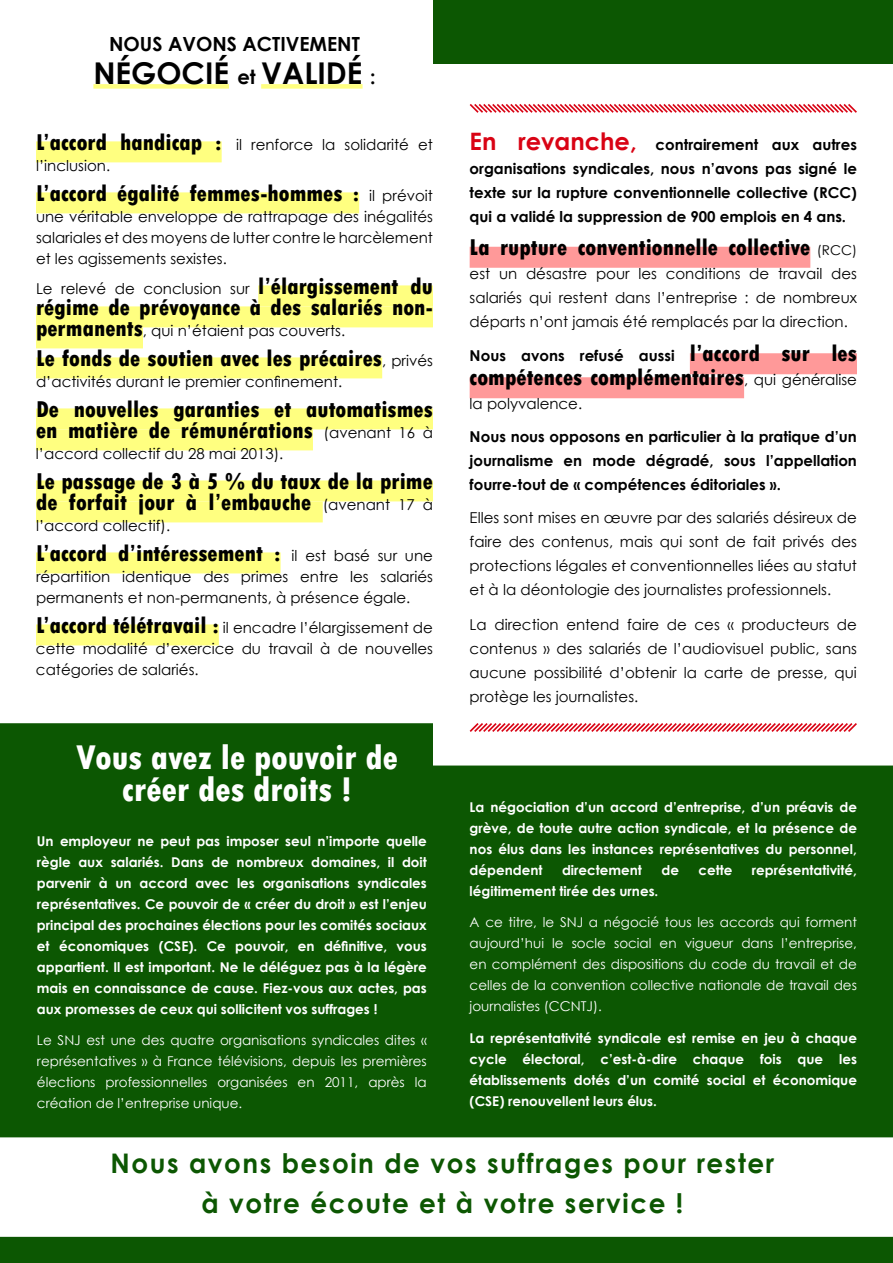
<style>
.page{position:relative;width:893px;height:1263px;background:#fff}
.page>*{position:absolute;margin:0;border:0;box-sizing:border-box;transform-origin:0 0}
.t1{font:800 condensed 36px/31.5px "Tw Cen";color:#fff;text-align:center}
.t2{font:700 30px "Century Gothic";color:#000}
.t3{font:700 27px/40.5px "Century Gothic";letter-spacing:.06em;color:#0c5702;text-align:center}
.t4{font:800 condensed 24px/21px "Tw Cen";color:#000}
.t5{font:700 19.5px "Century Gothic";color:#000}
.t6{font:15px/24px "Century Gothic";color:#000;text-align:justify}
.t7{font:700 15px/24px "Century Gothic";color:#000;text-align:justify}
.t8{font:700 13.5px/21px "Century Gothic";color:#fff;text-align:justify}
.t9{font:13.5px/21px "Century Gothic";color:#fff;text-align:justify}
.s1{font-size:19.5px}
.s2{font-family:"Tw Cen";font-weight:800;font-stretch:condensed;font-size:24px}
.s3{font-family:"Century Gothic";font-weight:400;font-stretch:normal;font-size:15px}
.s4{font-size:24px;color:#d90314}
.s5{font-family:"Century Gothic";font-weight:400;font-stretch:normal;font-size:13.5px}
</style>
<div class="page">
<div style="left:0;top:723px;width:433px;height:42px;background:#0c5702"></div>
<div style="left:0;top:765px;width:893px;height:372px;background:#0c5702"></div>
<div style="left:470px;top:247px;width:340px;height:21px;background:#f99"></div>
<div style="left:690px;top:353px;width:167px;height:21px;background:#f99"></div>
<div style="left:470px;top:377px;width:274px;height:21px;background:#f99"></div>
<div style="left:0;top:1237px;width:893px;height:26px;background:#0c5702"></div>
<div style="left:36px;top:141px;width:186px;height:21px;background:#ffff80"></div>
<div style="left:36px;top:192px;width:323px;height:21px;background:#ffff80"></div>
<div style="left:258px;top:285px;width:175px;height:21px;background:#ffff80"></div>
<div style="left:36px;top:306px;width:397px;height:21px;background:#ffff80"></div>
<div style="left:36px;top:327px;width:107px;height:21px;background:#ffff80"></div>
<div style="left:36px;top:357px;width:346px;height:21px;background:#ffff80"></div>
<div style="left:36px;top:408px;width:397px;height:21px;background:#ffff80"></div>
<div style="left:36px;top:429px;width:277px;height:21px;background:#ffff80"></div>
<div style="left:36px;top:480px;width:397px;height:21px;background:#ffff80"></div>
<div style="left:36px;top:501px;width:287px;height:21px;background:#ffff80"></div>
<div style="left:36px;top:552px;width:245px;height:21px;background:#ffff80"></div>
<div style="left:36px;top:624px;width:183px;height:21px;background:#ffff80"></div>
<div style="left:433px;top:0;width:460px;height:63px;background:#0c5702"></div>
<div style="left:93px;top:84px;width:136px;height:5px;background:#ffff80"></div>
<div style="left:261px;top:84px;width:102px;height:5px;background:#ffff80"></div>
<svg style="left:469px;top:723px;width:388px;height:9px"></svg>
<svg style="left:469px;top:104px;width:388px;height:9px"></svg>
<h3 class="t5" style="left:109px;top:29px;width:252px">NOUS AVONS ACTIVEMENT</h3>
<h2 class="t2" style="left:93px;top:50px;width:284px">NÉGOCIÉ <span class="s1">et</span> VALIDÉ <span class="s1">:</span></h2>
<p class="t6" style="left:36px;top:133px;width:398px;line-height:21px"><span class="s2">L’accord handicap :</span> il renforce la solidarité et l’inclusion.</p>
<h3 class="t4" style="left:36px;top:182px;width:398px">L’accord égalité femmes-hommes : <span class="s3">il prévoit</span></h3>
<p class="t6" style="left:36px;top:205px;width:398px;line-height:21px">une véritable enveloppe de rattrapage des inégalités salariales et des moyens de lutter contre le harcèlement et les agissements sexistes.</p>
<p class="t6" style="left:36px;top:276px;width:398px">Le relevé de conclusion sur <span class="s2">l’élargissement du</span></p>
<h3 class="t4" style="left:36px;top:296px;width:398px">régime de prévoyance à des salariés non-</h3>
<p class="t6" style="left:36px;top:318px;width:311px"><span class="s2">permanents</span>, qui n’étaient pas couverts.</p>
<h3 class="t4" style="left:36px;top:347px;width:398px">Le fonds de soutien avec les précaires<span class="s3">, privés</span></h3>
<p class="t6" style="left:36px;top:369px;width:308px">d’activités durant le premier confinement.</p>
<h3 class="t4" style="left:36px;top:398px;width:398px">De nouvelles garanties et automatismes en matière de rémunérations <span class="s3">(avenant 16 à</span></h3>
<p class="t6" style="left:36px;top:441px;width:249px">l’accord collectif du 28 mai 2013).</p>
<h3 class="t4" style="left:36px;top:470px;width:398px">Le passage de 3 à 5 % du taux de la prime de forfait jour à l’embauche <span class="s3">(avenant 17 à</span></h3>
<p class="t6" style="left:36px;top:513px;width:136px">l’accord collectif).</p>
<h3 class="t4" style="left:36px;top:542px;width:398px">L’accord d’intéressement : <span class="s3">il est basé sur une</span></h3>
<p class="t6" style="left:36px;top:565px;width:398px;line-height:21px">répartition identique des primes entre les salariés permanents et non-permanents, à présence égale.</p>
<p class="t6" style="left:36px;top:616px;width:398px;line-height:21px"><span class="s2">L’accord télétravail :</span> il encadre l’élargissement de cette modalité d’exercice du travail à de nouvelles catégories de salariés.</p>
<h1 class="t1" style="left:76px;top:742px;width:323px">Vous avez le pouvoir de créer des droits !</h1>
<p class="t8" style="left:37px;top:829px;width:391px">Un employeur ne peut pas imposer seul n’importe quelle règle aux salariés. Dans de nombreux domaines, il doit parvenir à un accord avec les organisations syndicales représentatives. Ce pouvoir de « créer du droit » est l’enjeu principal des prochaines élections pour les comités sociaux et économiques (CSE). Ce pouvoir, en définitive, vous appartient. Il est important. Ne le déléguez pas à la légère mais en connaissance de cause. Fiez-vous aux actes, pas aux promesses de ceux qui sollicitent vos suffrages !</p>
<p class="t9" style="left:37px;top:1029px;width:391px">Le SNJ est une des quatre organisations syndicales dites « représentatives » à France télévisions, depuis les premières élections professionnelles organisées en 2011, après la création de l’entreprise unique.</p>
<p class="t7" style="left:470px;top:132px;width:389px"><span class="s4">En revanche,</span> contrairement aux autres organisations syndicales, nous n’avons pas signé le texte sur la rupture conventionnelle collective (RCC) qui a validé la suppression de 900 emplois en 4 ans.</p>
<h3 class="t4" style="left:470px;top:237px;width:389px">La rupture conventionnelle collective <span class="s5">(RCC)</span></h3>
<p class="t6" style="left:470px;top:261px;width:389px">est un désastre pour les conditions de travail des salariés qui restent dans l’entreprise : de nombreux départs n’ont jamais été remplacés par la direction.</p>
<p class="t7" style="left:470px;top:343px;width:389px">Nous avons refusé aussi <span class="s2">l’accord sur les</span></p>
<h3 class="t4" style="left:470px;top:367px;width:389px">compétences complémentaires<span class="s3">, qui généralise</span></h3>
<p class="t6" style="left:470px;top:392px;width:114px">la polyvalence.</p>
<p class="t7" style="left:470px;top:424px;width:389px">Nous nous opposons en particulier à la pratique d’un journalisme en mode dégradé, sous l’appellation fourre-tout de « compétences éditoriales ».</p>
<p class="t6" style="left:470px;top:506px;width:389px">Elles sont mises en œuvre par des salariés désireux de faire des contenus, mais qui sont de fait privés des protections légales et conventionnelles liées au statut et à la déontologie des journalistes professionnels.</p>
<p class="t6" style="left:470px;top:612px;width:389px">La direction entend faire de ces « producteurs de contenus » des salariés de l’audiovisuel public, sans aucune possibilité d’obtenir la carte de presse, qui protège les journalistes.</p>
<p class="t8" style="left:470px;top:795px;width:389px">La négociation d’un accord d’entreprise, d’un préavis de grève, de toute autre action syndicale, et la présence de nos élus dans les instances représentatives du personnel, dépendent</p>
<p class="t8" style="left:562px;top:858px;width:81px">directement</p>
<p class="t8" style="left:661px;top:858px;width:19px">de</p>
<p class="t8" style="left:698px;top:858px;width:36px">cette</p>
<p class="t8" style="left:752px;top:858px;width:107px">représentativité,</p>
<p class="t8" style="left:470px;top:880px;width:190px">légitimement tirée des urnes.</p>
<p class="t9" style="left:470px;top:911px;width:389px">A ce titre, le SNJ a négocié tous les accords qui forment aujourd’hui le socle social en vigueur dans l’entreprise, en complément des dispositions du code du travail et de celles de la convention collective nationale de travail des journalistes (CCNTJ).</p>
<p class="t8" style="left:470px;top:1027px;width:389px">La représentativité syndicale est remise en jeu à chaque cycle électoral, c’est-à-dire chaque fois que les établissements dotés d’un comité social et économique (CSE) renouvellent leurs élus.</p>
<h3 class="t3" style="left:110px;top:1141px;width:665px">Nous avons besoin de vos suffrages pour rester à votre écoute et à votre service !</h3>
</div>
